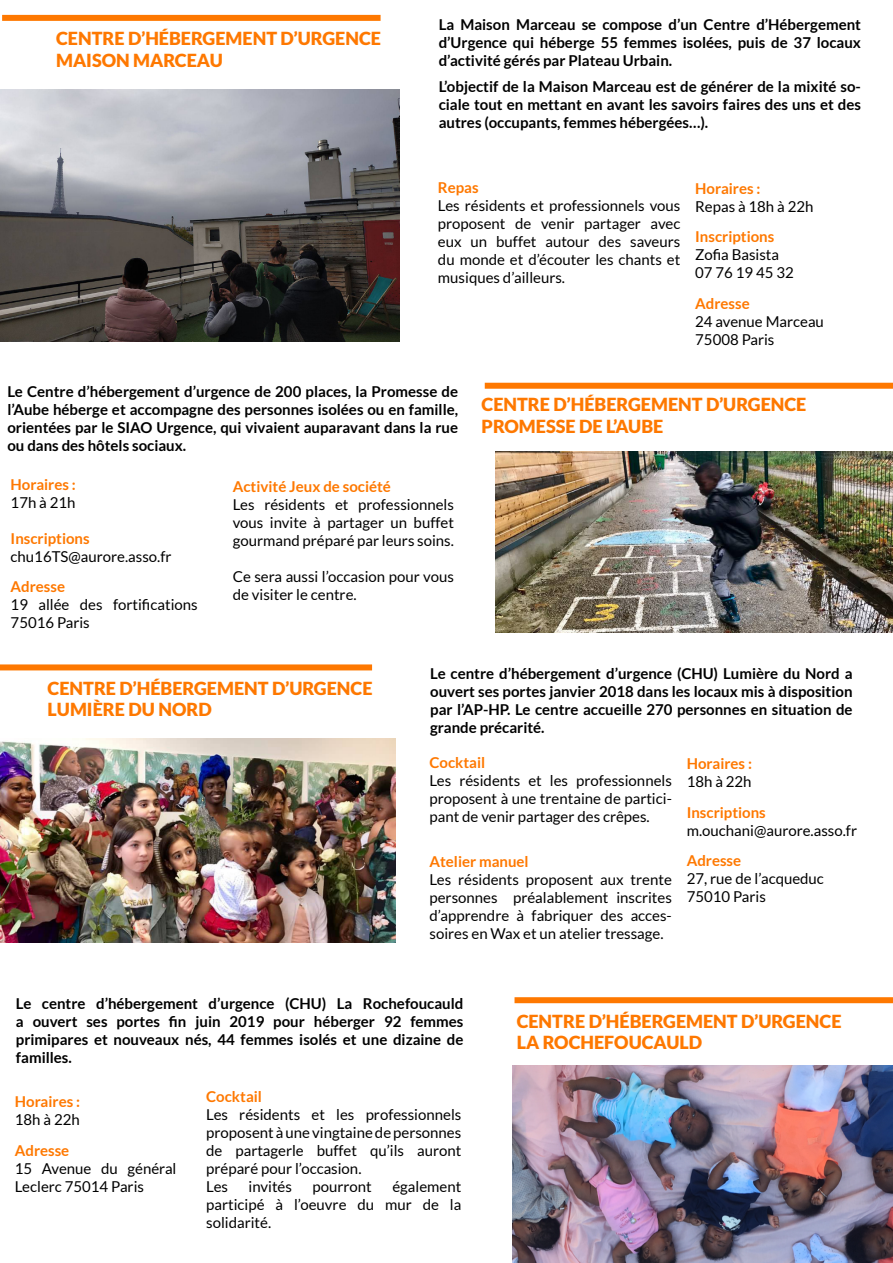
<style>
.page{position:relative;width:893px;height:1263px;background:#fff}
.page>*{position:absolute;margin:0;border:0;box-sizing:border-box;transform-origin:0 0}
.t1{font:900 18px/21.6px "Lato";color:#fe7800}
.t2{font:15px/18px "Lato";color:#000}
.t3{font:700 15px/18px "Lato";color:#000;text-align:justify}
.t4{font:700 15px "Lato";color:#fe7800}
</style>
<div class="page">
<div style="left:485px;top:383px;width:408px;height:6px;background:#fe7800"></div>
<img style="left:495px;top:451px;width:398px;height:182px">
<div style="left:0;top:664px;width:372px;height:6px;background:#fe7800"></div>
<img style="left:0;top:739px;width:395px;height:203px">
<div style="left:514px;top:997px;width:379px;height:6px;background:#fe7800"></div>
<img style="left:512px;top:1065px;width:381px;height:198px">
<div style="left:2px;top:15px;width:379px;height:6px;background:#fe7800"></div>
<img style="left:0;top:89px;width:400px;height:252px">
<p class="t1" style="left:56px;top:27px;width:326px">CENTRE D’HÉBERGEMENT D’URGENCE<br>MAISON MARCEAU</p>
<p class="t3" style="left:439px;top:15px;width:424px">La Maison Marceau se compose d’un Centre d’Hébergement d’Urgence qui héberge 55 femmes isolées, puis de 37 locaux d’activité gérés par Plateau Urbain.</p>
<p class="t3" style="left:439px;top:77px;width:424px">L’objectif de la Maison Marceau est de générer de la mixité so&shy;ciale tout en mettant en avant les savoirs faires des uns et des autres (occupants, femmes hébergées…).</p>
<p class="t4" style="left:438px;top:179px;width:42px">Repas</p>
<p class="t2" style="left:438px;top:196px;width:244px;text-align:justify">Les résidents et professionnels vous proposent de venir partager avec eux un buffet autour des saveurs du monde et d’écouter les chants et musiques d’ailleurs.</p>
<p class="t4" style="left:695px;top:180px;width:67px">Horaires :</p>
<p class="t2" style="left:695px;top:197px;width:120px">Repas à 18h à 22h</p>
<p class="t4" style="left:695px;top:228px;width:81px">Inscriptions</p>
<p class="t2" style="left:695px;top:246px;width:100px">Zofia Basista<br>07 76 19 45 32</p>
<p class="t4" style="left:695px;top:295px;width:56px">Adresse</p>
<p class="t2" style="left:695px;top:312px;width:130px">24 avenue Marceau<br>75008 Paris</p>
<p class="t3" style="left:7px;top:383px;width:452px">Le Centre d’hébergement d’urgence de 200 places, la Promesse de l’Aube héberge et accompagne des personnes isolées ou en famille, orientées par le SIAO Urgence, qui vivaient auparavant dans la rue ou dans des hôtels sociaux.</p>
<p class="t4" style="left:233px;top:478px;width:160px">Activité Jeux de société</p>
<p class="t2" style="left:233px;top:495px;width:223px;text-align:justify">Les résidents et professionnels vous invite à partager un buffet gourmand préparé par leurs soins.</p>
<p class="t2" style="left:233px;top:567px;width:223px">Ce sera aussi l’occasion pour vous de visiter le centre.</p>
<p class="t4" style="left:11px;top:476px;width:67px">Horaires :</p>
<p class="t2" style="left:11px;top:493px;width:66px">17h à 21h</p>
<p class="t4" style="left:11px;top:530px;width:81px">Inscriptions</p>
<p class="t2" style="left:11px;top:547px;width:162px">chu16TS@aurore.asso.fr</p>
<p class="t4" style="left:11px;top:578px;width:56px">Adresse</p>
<p class="t2" style="left:11px;top:596px;width:189px">19 allée des fortifications<br>75016 Paris</p>
<p class="t1" style="left:482px;top:394px;width:326px">CENTRE D’HÉBERGEMENT D’URGENCE<br>PROMESSE DE L’AUBE</p>
<p class="t1" style="left:48px;top:677px;width:326px">CENTRE D’HÉBERGEMENT D’URGENCE<br>LUMIÈRE DU NORD</p>
<p class="t3" style="left:430px;top:664px;width:424px">Le centre d’hébergement d’urgence (CHU) Lumière du Nord a ouvert ses portes janvier 2018 dans les locaux mis à disposition par l’AP-HP. Le centre accueille 270 personnes en situation de grande précarité.</p>
<p class="t4" style="left:429px;top:754px;width:57px">Cocktail</p>
<p class="t2" style="left:429px;top:771px;width:244px;text-align:justify">Les résidents et les professionnels proposent à une trentaine de partici&shy;pant de venir partager des crêpes.</p>
<p class="t4" style="left:429px;top:853px;width:101px">Atelier manuel</p>
<p class="t2" style="left:429px;top:870px;width:244px;text-align:justify">Les résidents proposent aux trente personnes préalablement inscrites d’apprendre à fabriquer des acces&shy;soires en Wax et un atelier tressage.</p>
<p class="t4" style="left:687px;top:755px;width:67px">Horaires :</p>
<p class="t2" style="left:687px;top:772px;width:66px">18h à 22h</p>
<p class="t4" style="left:687px;top:803px;width:81px">Inscriptions</p>
<p class="t2" style="left:687px;top:821px;width:172px">m.ouchani@aurore.asso.fr</p>
<p class="t4" style="left:687px;top:852px;width:56px">Adresse</p>
<p class="t2" style="left:687px;top:870px;width:139px">27, rue de l’acqueduc<br>75010 Paris</p>
<p class="t3" style="left:16px;top:994px;width:449px">Le centre d’hébergement d’urgence (CHU) La Rochefoucauld a ouvert ses portes fin juin 2019 pour héberger 92 femmes primipares et nouveaux nés, 44 femmes isolés et une dizaine de familles.</p>
<p class="t4" style="left:206px;top:1088px;width:57px">Cocktail</p>
<p class="t2" style="left:206px;top:1105px;width:257px">Les résidents et les professionnels proposent à une vingtaine de personnes de partagerle buffet qu’ils auront préparé pour l’occasion.<br>Les</p>
<p class="t4" style="left:15px;top:1093px;width:67px">Horaires :</p>
<p class="t2" style="left:15px;top:1110px;width:66px">18h à 22h</p>
<p class="t4" style="left:15px;top:1141px;width:56px">Adresse</p>
<p class="t2" style="left:15px;top:1159px;width:163px">15 Avenue du général<br>Leclerc 75014 Paris</p>
<p class="t2" style="left:206px;top:1177px;width:257px;text-align:justify;text-indent:186px">également participé à l’oeuvre du mur de la solidarité.</p>
<p class="t2" style="left:249px;top:1177px;width:45px">invités</p>
<p class="t2" style="left:313px;top:1177px;width:61px">pourront</p>
<p class="t1" style="left:517px;top:1010px;width:326px">CENTRE D’HÉBERGEMENT D’URGENCE<br>LA ROCHEFOUCAULD</p>
</div>
